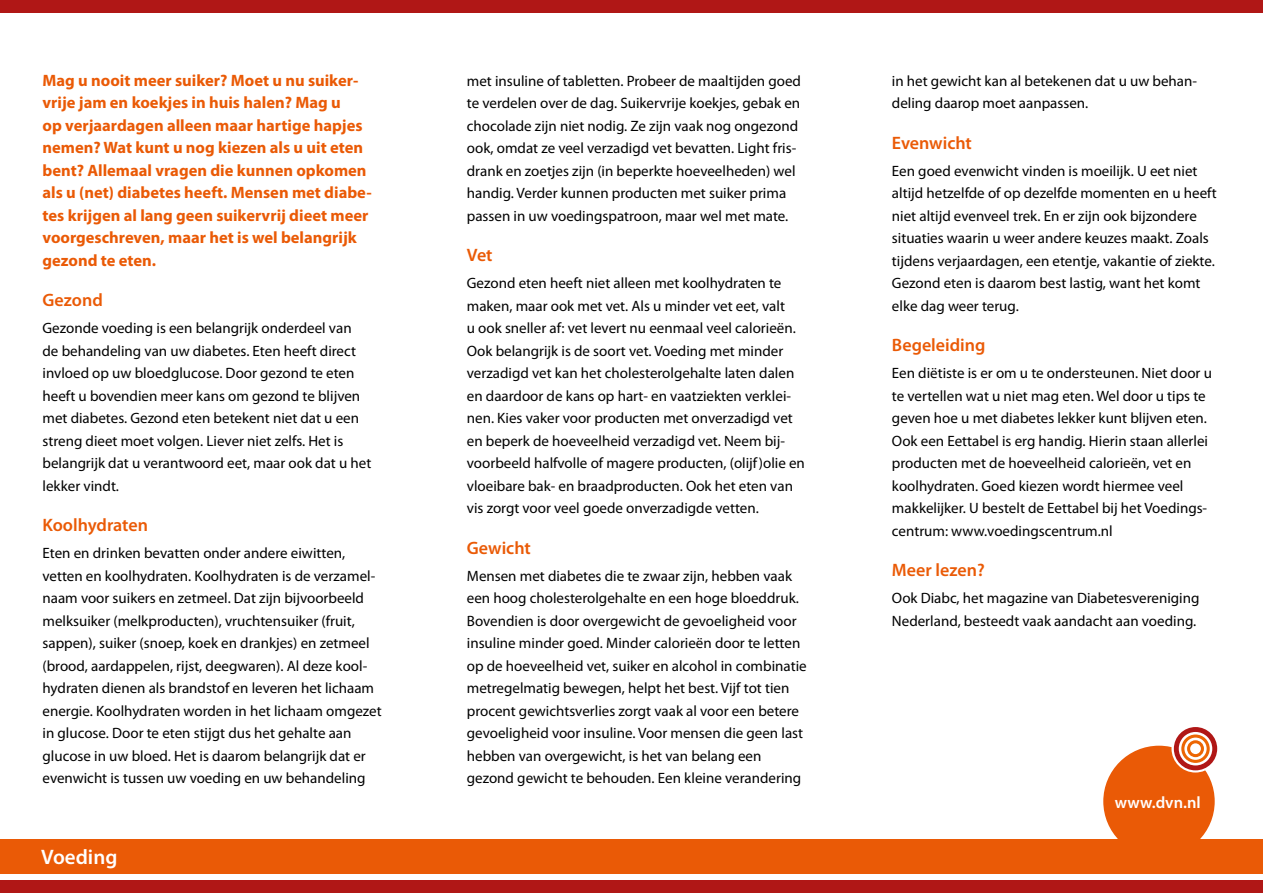
<style>
.page{position:relative;width:1263px;height:893px;background:#fff}
.page>*{position:absolute;margin:0;border:0;box-sizing:border-box;transform-origin:0 0}
.t1{font:600 21px "Myriad Pro";color:#fff}
.t2{font:600 18px "Myriad Pro";color:#ea5a06}
.t3{font:700 16.5px/22.5px "Myriad Pro";color:#ea5a06}
.t4{font:600 16.5px "Myriad Pro";color:#fff}
.t5{font:15px/22.5px "Myriad Pro";color:#000}
</style>
<div class="page">
<div style="left:0;top:0;width:1263px;height:13px;background:#b01716"></div>
<div style="left:0;top:880px;width:1263px;height:13px;background:#b01716"></div>
<div style="left:0;top:840px;width:1263px;height:34px;background:#ea5a06"></div>
<div style="left:1103px;top:746px;width:112px;height:111px;background:#ea5a06;border-radius:50%"></div>
<svg style="left:1171px;top:725px;width:48px;height:47px"></svg>
<svg style="left:1174px;top:727px;width:43px;height:43px"></svg>
<p class="t3" style="left:43px;top:68px;width:331px">Mag u nooit meer suiker? Moet u nu suiker&shy;vrije jam en koekjes in huis halen? Mag u<br>op verjaardagen alleen maar hartige hapjes nemen? Wat kunt u nog kiezen als u uit eten bent? Allemaal vragen die kunnen opkomen als u (net) diabetes heeft. Mensen met diabe&shy;tes krijgen al lang geen suikervrij dieet meer voorgeschreven, maar het is wel belangrijk gezond te eten.</p>
<p class="t2" style="left:43px;top:289px;width:62px">Gezond</p>
<p class="t5" style="left:43px;top:316px;width:330px">Gezonde voeding is een belangrijk onderdeel van de behandeling van uw diabetes. Eten heeft direct invloed op uw bloedglucose. Door gezond te eten heeft u bovendien meer kans om gezond te blijven met diabetes. Gezond eten betekent niet dat u een streng dieet moet volgen. Liever niet zelfs. Het is belangrijk dat u verantwoord eet, maar ook dat u het lekker vindt.</p>
<p class="t2" style="left:43px;top:514px;width:107px">Koolhydraten</p>
<p class="t5" style="left:43px;top:541px;width:341px">Eten en drinken bevatten onder andere eiwitten, vetten en koolhydraten. Koolhydraten is de verzamel&shy;naam voor suikers en zetmeel. Dat zijn bijvoorbeeld melksuiker (melkproducten), vruchtensuiker (fruit, sappen), suiker (snoep, koek en drankjes) en zetmeel (brood, aardappelen, rijst, deegwaren). Al deze kool&shy;hydraten dienen als brandstof en leveren het lichaam energie. Koolhydraten worden in het lichaam omgezet in glucose. Door te eten stijgt dus het gehalte aan glucose in uw bloed. Het is daarom belangrijk dat er evenwicht is tussen uw voeding en uw behandeling</p>
<h1 class="t1" style="left:41px;top:843px;width:78px">Voeding</h1>
<p class="t5" style="left:467px;top:69px;width:336px">met insuline of tabletten. Probeer de maaltijden goed te verdelen over de dag. Suikervrije koekjes, gebak en chocolade zijn niet nodig. Ze zijn vaak nog ongezond ook, omdat ze veel verzadigd vet bevatten. Light fris&shy;drank en zoetjes zijn (in beperkte hoeveelheden) wel handig. Verder kunnen producten met suiker prima passen in uw voedingspatroon, maar wel met mate.</p>
<p class="t2" style="left:467px;top:244px;width:27px">Vet</p>
<p class="t5" style="left:467px;top:271px;width:340px">Gezond eten heeft niet alleen met koolhydraten te maken, maar ook met vet. Als u minder vet eet, valt<br>u ook sneller af: vet levert nu eenmaal veel calorieën.<br>Ook belangrijk is de soort vet. Voeding met minder verzadigd vet kan het cholesterolgehalte laten dalen en daardoor de kans op hart- en vaatziekten verklei&shy;nen. Kies vaker voor producten met onverzadigd vet en beperk de hoeveelheid verzadigd vet. Neem bij&shy;voorbeeld halfvolle of magere producten, (olijf)olie en vloeibare bak- en braadproducten. Ook het eten van vis zorgt voor veel goede onverzadigde vetten.</p>
<p class="t2" style="left:467px;top:536px;width:66px">Gewicht</p>
<p class="t5" style="left:467px;top:564px;width:341px">Mensen met diabetes die te zwaar zijn, hebben vaak een hoog cholesterolgehalte en een hoge bloeddruk.<br>Bovendien is door overgewicht de gevoeligheid voor insuline minder goed. Minder calorieën door te letten op de hoeveelheid vet, suiker en alcohol in combinatie metregelmatig bewegen, helpt het best. Vijf tot tien procent gewichtsverlies zorgt vaak al voor een betere gevoeligheid voor insuline. Voor mensen die geen last hebben van overgewicht, is het van belang een gezond gewicht te behouden. Een kleine verandering</p>
<p class="t5" style="left:892px;top:69px;width:307px">in het gewicht kan al betekenen dat u uw behan&shy;deling daarop moet aanpassen.</p>
<p class="t2" style="left:892px;top:131px;width:81px">Evenwicht</p>
<p class="t5" style="left:892px;top:159px;width:326px">Een goed evenwicht vinden is moeilijk. U eet niet altijd hetzelfde of op dezelfde momenten en u heeft niet altijd evenveel trek. En er zijn ook bijzondere situaties waarin u weer andere keuzes maakt. Zoals tijdens verjaardagen, een etentje, vakantie of ziekte.<br>Gezond eten is daarom best lastig, want het komt elke dag weer terug.</p>
<p class="t2" style="left:892px;top:334px;width:95px">Begeleiding</p>
<p class="t5" style="left:892px;top:361px;width:321px">Een diëtiste is er om u te ondersteunen. Niet door u te vertellen wat u niet mag eten. Wel door u tips te geven hoe u met diabetes lekker kunt blijven eten.<br>Ook een Eettabel is erg handig. Hierin staan allerlei producten met de hoeveelheid calorieën, vet en koolhydraten. Goed kiezen wordt hiermee veel makkelijker. U bestelt de Eettabel bij het Voedings&shy;centrum: www.voedingscentrum.nl</p>
<p class="t2" style="left:892px;top:559px;width:94px">Meer lezen?</p>
<p class="t5" style="left:892px;top:586px;width:309px">Ook Diabc, het magazine van Diabetesvereniging<br>Nederland, besteedt vaak aandacht aan voeding.</p>
<p class="t4" style="left:1115px;top:792px;width:87px">www.dvn.nl</p>
</div>
